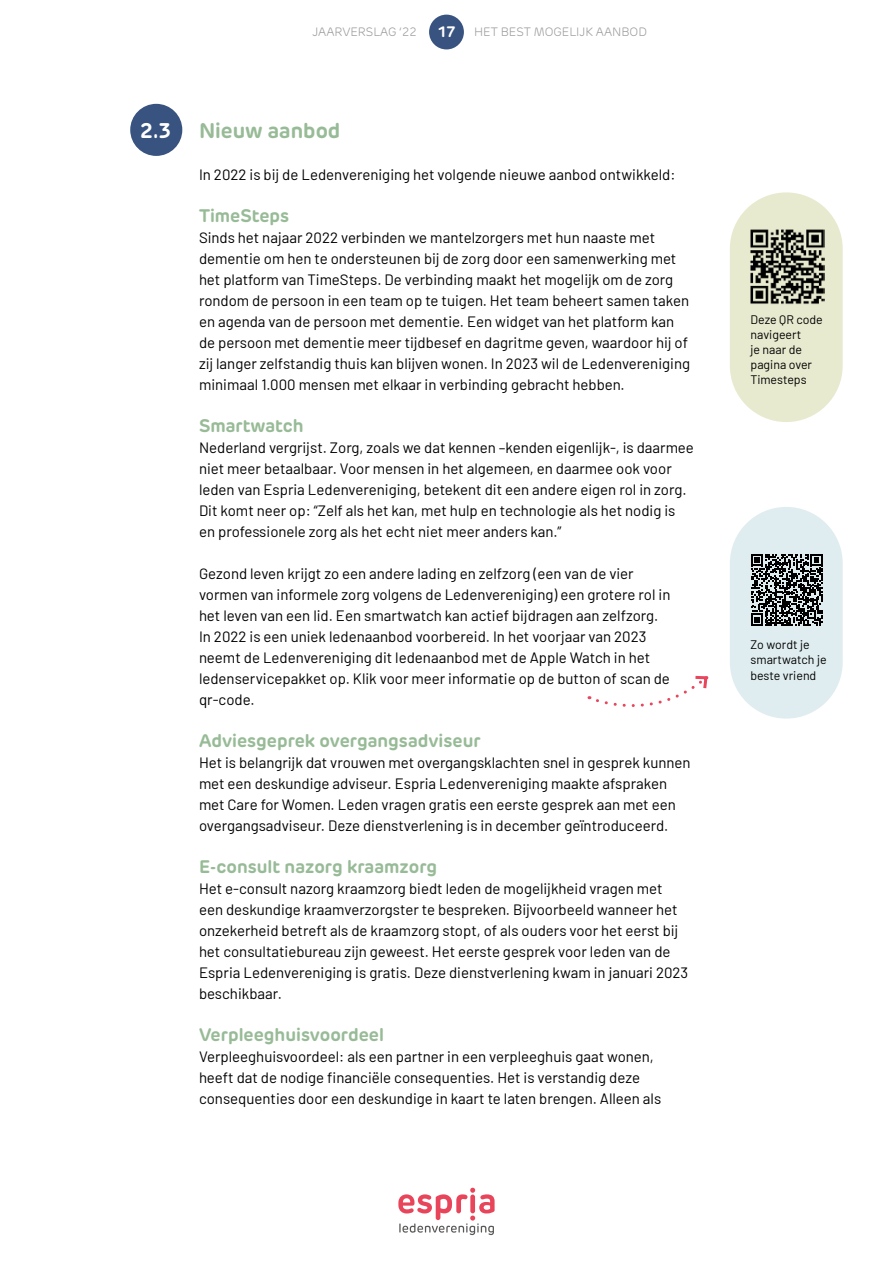
<style>
.page{position:relative;width:893px;height:1263px;background:#fff}
.page>*{position:absolute;margin:0;border:0;box-sizing:border-box;transform-origin:0 0}
.t1{font:700 21px "New Rubrik";color:#98bb97}
.t2{font:700 21px "New Rubrik";color:#fff}
.t3{font:700 18px "New Rubrik";color:#98bb97}
.t4{font:15px/21px "Barlow";color:#000}
.t5{font:12.3px/15.1px "Barlow";color:#000}
.t6{font:300 12px "New Rubrik";color:#9b9a9a}
.s1{font-weight:700;font-size:15px;color:#fff}
</style>
<div class="page">
<svg style="left:398px;top:1188px;width:97px;height:47px"></svg>
<div style="left:130px;top:104px;width:52px;height:52px;background:#38537f;border-radius:50%"></div>
<div style="left:730px;top:192px;width:113px;height:230px;background:#e8eacf;border-radius:56px"></div>
<img style="left:750px;top:229px;width:74px;height:75px">
<div style="left:730px;top:507px;width:113px;height:212px;background:#e0edf0;border-radius:56px"></div>
<svg style="left:751px;top:554px;width:72px;height:72px"></svg>
<div style="left:429px;top:15px;width:35px;height:34px;background:#38537f;border-radius:50%"></div>
<svg style="left:589px;top:675px;width:120px;height:32px"></svg>
<p class="t6" style="left:312px;top:24px;width:106px">JAARVERSLAG ‘22</p>
<p class="t6" style="left:437px;top:24px;width:211px"><span class="s1">17</span> HET BEST MOGELIJK AANBOD</p>
<h1 class="t2" style="left:140px;top:117px;width:32px">2.3</h1>
<h1 class="t1" style="left:199px;top:117px;width:143px">Nieuw aanbod</h1>
<p class="t4" style="left:199px;top:163px;width:478px">In 2022 is bij de Ledenvereniging het volgende nieuwe aanbod ontwikkeld:</p>
<p class="t3" style="left:199px;top:204px;width:92px">TimeSteps</p>
<p class="t4" style="left:199px;top:226px;width:493px">Sinds het najaar 2022 verbinden we mantelzorgers met hun naaste met dementie om hen te ondersteunen bij de zorg door een samenwerking met het platform van TimeSteps. De verbinding maakt het mogelijk om de zorg rondom de persoon in een team op te tuigen. Het team beheert samen taken en agenda van de persoon met dementie. Een widget van het platform kan de persoon met dementie meer tijdbesef en dagritme geven, waardoor hij of zij langer zelfstandig thuis kan blijven wonen. In 2023 wil de Ledenvereniging minimaal 1.000 mensen met elkaar in verbinding gebracht hebben.</p>
<p class="t3" style="left:199px;top:414px;width:106px">Smartwatch</p>
<p class="t4" style="left:199px;top:436px;width:496px">Nederland vergrijst. Zorg, zoals we dat kennen –kenden eigenlijk-, is daarmee niet meer betaalbaar. Voor mensen in het algemeen, en daarmee ook voor leden van Espria Ledenvereniging, betekent dit een andere eigen rol in zorg.<br>Dit komt neer op: “Zelf als het kan, met hulp en technologie als het nodig is en professionele zorg als het echt niet meer anders kan.”</p>
<p class="t4" style="left:199px;top:562px;width:473px">Gezond leven krijgt zo een andere lading en zelfzorg (een van de vier vormen van informele zorg volgens de Ledenvereniging) een grotere rol in het leven van een lid. Een smartwatch kan actief bijdragen aan zelfzorg.<br>In 2022 is een uniek ledenaanbod voorbereid. In het voorjaar van 2023 neemt de Ledenvereniging dit ledenaanbod met de Apple Watch in het ledenservicepakket op. Klik voor meer informatie op de button of scan de qr-code.</p>
<p class="t3" style="left:199px;top:729px;width:283px">Adviesgeprek overgangsadviseur</p>
<p class="t4" style="left:199px;top:751px;width:493px">Het is belangrijk dat vrouwen met overgangsklachten snel in gesprek kunnen met een deskundige adviseur. Espria Ledenvereniging maakte afspraken met Care for Women. Leden vragen gratis een eerste gesprek aan met een overgangsadviseur. Deze dienstverlening is in december geïntroduceerd.</p>
<p class="t3" style="left:199px;top:855px;width:240px">E-consult nazorg kraamzorg</p>
<p class="t4" style="left:199px;top:877px;width:491px">Het e-consult nazorg kraamzorg biedt leden de mogelijkheid vragen met een deskundige kraamverzorgster te bespreken. Bijvoorbeeld wanneer het onzekerheid betreft als de kraamzorg stopt, of als ouders voor het eerst bij het consultatiebureau zijn geweest. Het eerste gesprek voor leden van de Espria Ledenvereniging is gratis. Deze dienstverlening kwam in januari 2023 beschikbaar.</p>
<p class="t3" style="left:199px;top:1023px;width:186px">Verpleeghuisvoordeel</p>
<p class="t4" style="left:199px;top:1045px;width:464px">Verpleeghuisvoordeel: als een partner in een verpleeghuis gaat wonen, heeft dat de nodige financiële consequenties. Het is verstandig deze consequenties door een deskundige in kaart te laten brengen. Alleen als</p>
<p class="t5" style="left:750px;top:311px;width:74px">Deze QR code navigeert<br>je naar de pagina over<br>Timesteps</p>
<p class="t5" style="left:750px;top:636px;width:78px">Zo wordt je smartwatch je beste vriend</p>
</div>
